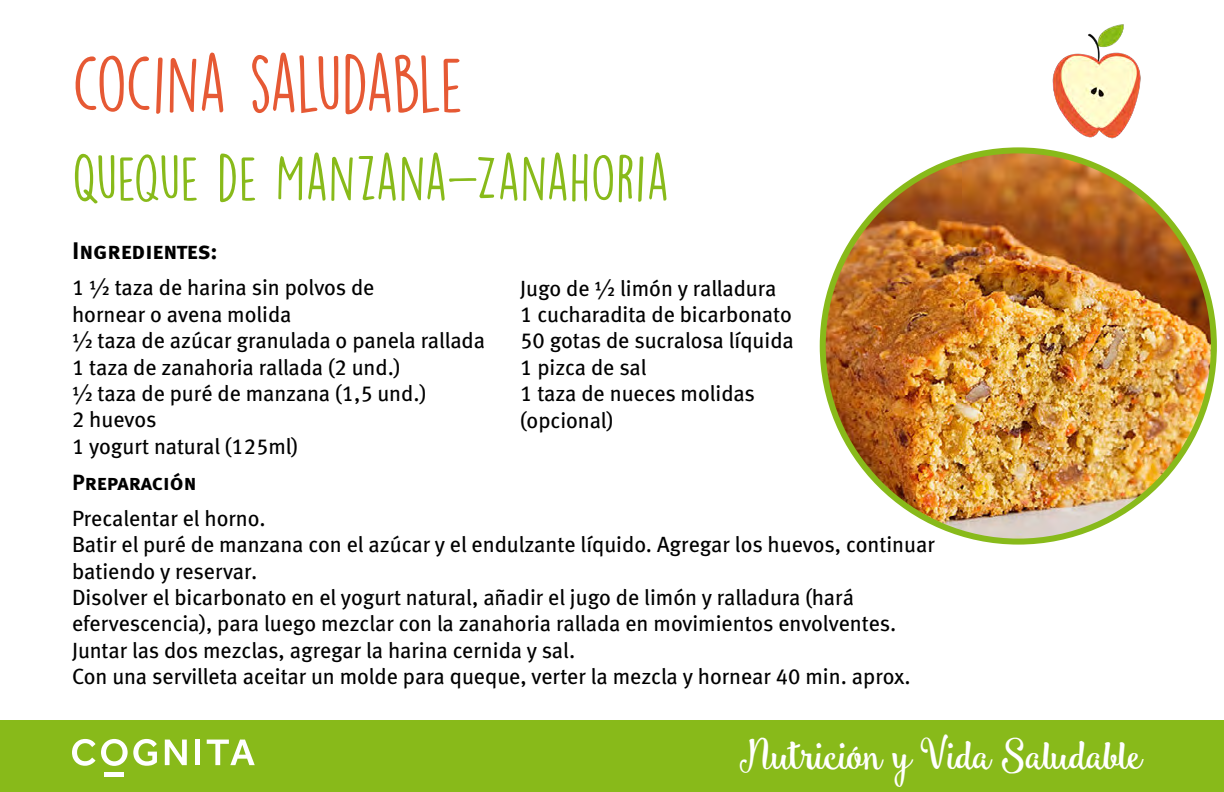
<style>
.page{position:relative;width:1224px;height:792px;background:#fff}
.page>*{position:absolute;margin:0;border:0;box-sizing:border-box;transform-origin:0 0}
.t1{font:72px "DK Lemon Yellow Sun";letter-spacing:-.035em;color:#e65934}
.t2{font:58px "DK Lemon Yellow Sun";color:#88ba1a}
.t3{font:41px "Smoothie Shoppe";letter-spacing:-.06em;color:#fff}
.t4{font:24px "Meta Bold Lf Caps";color:#000}
.t5{font:22px/26.4px "Meta Book LF";color:#000}
.t6{font:22px "Meta Bold Caps";color:#000}
</style>
<div class="page">
<div style="left:0;top:720px;width:1224px;height:72px;background:#88ba1a"></div>
<img style="left:1052px;top:24px;width:89px;height:115px">
<svg style="left:165px;top:740px;width:22px;height:25px"></svg>
<div style="left:195px;top:740px;width:5px;height:25px;background:#fff"></div>
<svg style="left:72px;top:739px;width:85px;height:27px"></svg>
<div style="left:105px;top:772px;width:19px;height:5px;background:#fff"></div>
<svg style="left:207px;top:740px;width:48px;height:25px"></svg>
<img style="left:823px;top:154px;width:391px;height:387px">
<h1 class="t1" style="left:72px;top:39px;width:394px">COCINA SALUDABLE</h1>
<h2 class="t2" style="left:72px;top:142px;width:599px">QUEQUE DE MANZANA-ZANAHORIA</h2>
<p class="t4" style="left:72px;top:237px;width:147px">Ingredientes:</p>
<p class="t5" style="left:72px;top:274px;width:415px">1 ½ taza de harina sin polvos de<br>hornear o avena molida<br>½ taza de azúcar granulada o panela rallada<br>1 taza de zanahoria rallada (2 und.)<br>½ taza de puré de manzana (1,5 und.)<br>2 huevos<br>1 yogurt natural (125ml)</p>
<p class="t6" style="left:72px;top:469px;width:126px">Preparación</p>
<p class="t5" style="left:72px;top:505px;width:864px">Precalentar el horno.<br>Batir el puré de manzana con el azúcar y el endulzante líquido. Agregar los huevos, continuar batiendo y reservar.<br>Disolver el bicarbonato en el yogurt natural, añadir el jugo de limón y ralladura (hará efervescencia), para luego mezclar con la zanahoria rallada en movimientos envolventes.<br>Juntar las dos mezclas, agregar la harina cernida y sal.<br>Con una servilleta aceitar un molde para queque, verter la mezcla y hornear 40 min. aprox.</p>
<p class="t5" style="left:520px;top:274px;width:275px">Jugo de ½ limón y ralladura<br>1 cucharadita de bicarbonato<br>50 gotas de sucralosa líquida<br>1 pizca de sal<br>1 taza de nueces molidas (opcional)</p>
<h3 class="t3" style="left:740px;top:729px;width:405px">Nutrición y Vida Saludable</h3>
</div>
